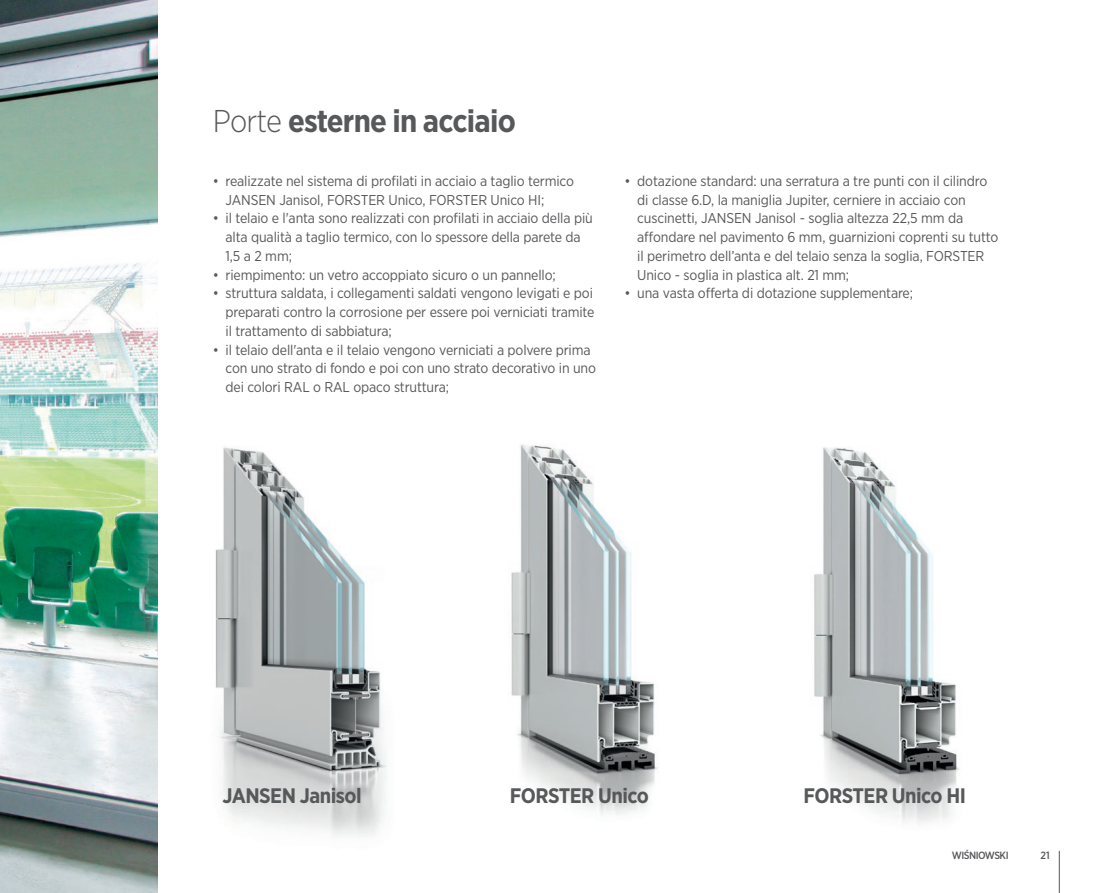
<style>
.page{position:relative;width:1115px;height:893px;background:#fff}
.page>*{position:absolute;margin:0;border:0;box-sizing:border-box;transform-origin:0 0}
.t1{font:700 31.5px "Gotham Narrow";letter-spacing:-.025em;color:#57585a}
.t2{font:700 21px "Gotham Narrow";letter-spacing:-.025em;color:#57585a}
.t3{font:14.25px/18.8px "Gotham Narrow";letter-spacing:-.01em;color:#57585a}
.t4{font:500 10.5px "Gotham Narrow";letter-spacing:-.05em;color:#57585a}
.s1{font-weight:300}
</style>
<div class="page">
<img style="left:0;top:0;width:157px;height:893px">
<img style="left:814px;top:447px;width:146px;height:377px">
<img style="left:511px;top:444px;width:147px;height:371px">
<img style="left:215px;top:447px;width:172px;height:390px">
<hr style="left:1058px;top:851px;width:1px;height:42px;background:#57585a">
<h1 class="t1" style="left:213px;top:100px;width:304px"><span class="s1">Porte</span> esterne in acciaio</h1>
<p class="t3" style="left:225px;top:171px;width:350px;text-indent:-13px">• realizzate nel sistema di profilati in acciaio a taglio termico<br>JANSEN Janisol, FORSTER Unico, FORSTER Unico HI;</p>
<p class="t3" style="left:225px;top:209px;width:368px;text-indent:-13px">• il telaio e l'anta sono realizzati con profilati in acciaio della più alta qualità a taglio termico, con lo spessore della parete da<br>1,5 a 2 mm;</p>
<p class="t3" style="left:213px;top:265px;width:344px">• riempimento: un vetro accoppiato sicuro o un pannello;</p>
<p class="t3" style="left:225px;top:284px;width:370px;text-align:justify;text-indent:-13px">• struttura saldata, i collegamenti saldati vengono levigati e poi preparati contro la corrosione per essere poi verniciati tramite il trattamento di sabbiatura;</p>
<p class="t3" style="left:225px;top:340px;width:372px;text-indent:-13px">• il telaio dell'anta e il telaio vengono verniciati a polvere prima con uno strato di fondo e poi con uno strato decorativo in uno dei colori RAL o RAL opaco struttura;</p>
<p class="t3" style="left:637px;top:171px;width:362px;text-indent:-13px">• dotazione standard: una serratura a tre punti con il cilindro di classe 6.D, la maniglia Jupiter, cerniere in acciaio con cuscinetti, JANSEN Janisol - soglia altezza 22,5 mm da affondare nel pavimento 6 mm, guarnizioni coprenti su tutto il perimetro dell’anta e del telaio senza la soglia, FORSTER Unico - soglia in plastica alt. 21 mm;</p>
<p class="t3" style="left:624px;top:284px;width:290px">• una vasta offerta di dotazione supplementare;</p>
<h2 class="t2" style="left:222px;top:783px;width:141px">JANSEN Janisol</h2>
<h2 class="t2" style="left:509px;top:783px;width:141px">FORSTER Unico</h2>
<h2 class="t2" style="left:803px;top:783px;width:164px">FORSTER Unico HI</h2>
<p class="t4" style="left:951px;top:848px;width:58px">WIŚNIOWSKI</p>
<p class="t4" style="left:1040px;top:848px;width:11px">21</p>
</div>
